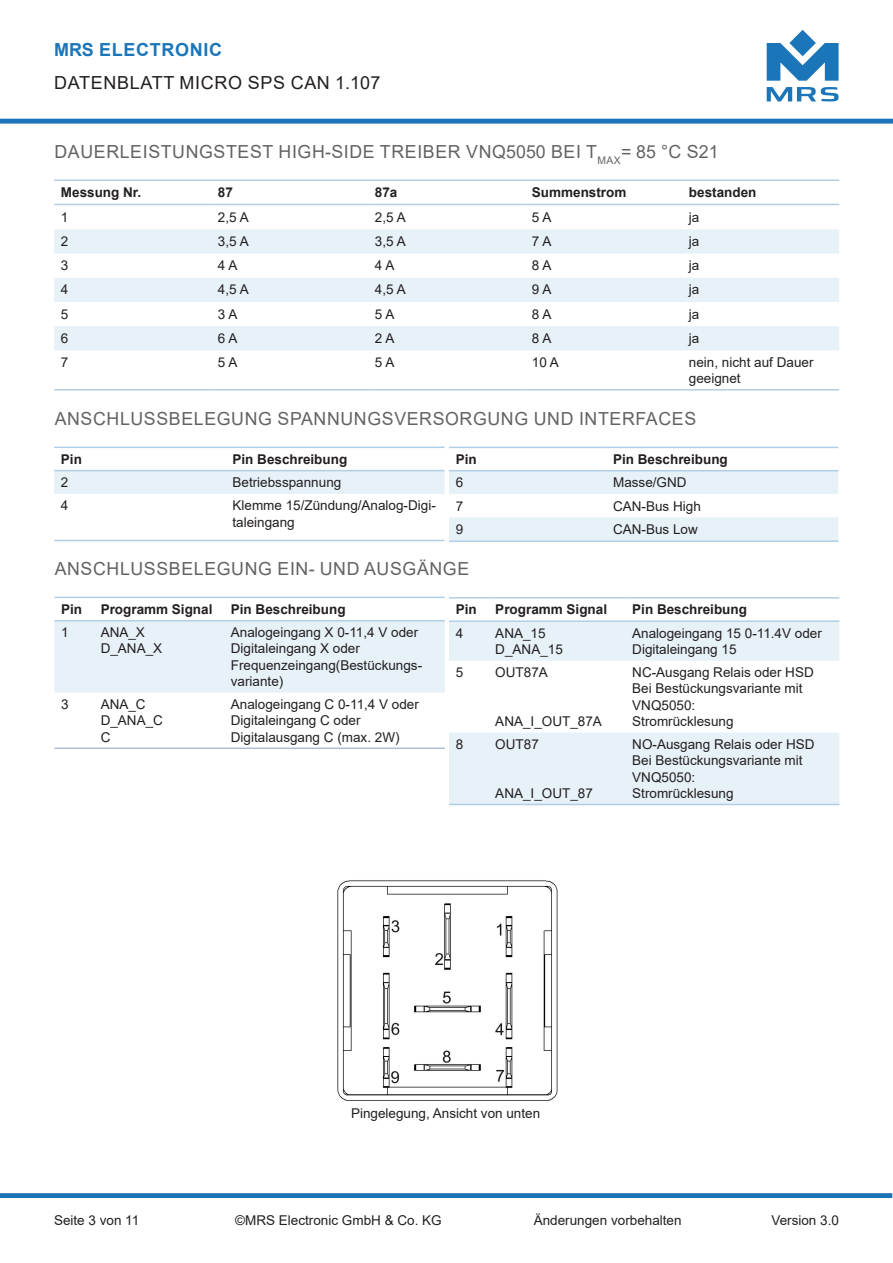
<style>
.page{position:relative;width:893px;height:1263px;background:#fff}
.page>*{position:absolute;margin:0;border:0;box-sizing:border-box;transform-origin:0 0}
.t1{font:18px "Arial";letter-spacing:.035em;color:#636366}
.t2{font:18px "Arial";letter-spacing:.035em;color:#231f20}
.t3{font:700 18px "Arial";letter-spacing:.035em;color:#1b76b9}
.Text{font:13.5px/16.2px "Arial";color:#231f20}
.Test_Fett{font:700 13.5px "Arial";color:#231f20}
.Text-2{font:700 13.5px "Arial";color:#231f20}
</style>
<div class="page">
<svg style="left:767px;top:87px;width:72px;height:14px"></svg>
<svg style="left:767px;top:30px;width:72px;height:51px"></svg>
<div style="left:0;top:1193px;width:892px;height:5px;background:#1b76b9"></div>
<hr style="left:0;top:119px;width:893px;height:4px;background:#1b76b9">
<div style="left:54px;top:621px;width:391px;height:72px;background:#e6f1f8"></div>
<hr style="left:54px;top:747px;width:40px;height:2px;background:#aebeda">
<hr style="left:94px;top:747px;width:130px;height:2px;background:#aebeda">
<hr style="left:224px;top:747px;width:221px;height:2px;background:#aebeda">
<hr style="left:54px;top:597px;width:40px;height:1px;background:#b2cee5">
<hr style="left:94px;top:597px;width:130px;height:1px;background:#b2cee5">
<hr style="left:224px;top:597px;width:221px;height:1px;background:#b2cee5">
<hr style="left:54px;top:620px;width:40px;height:1px;background:#b2cee5">
<hr style="left:94px;top:620px;width:130px;height:1px;background:#b2cee5">
<hr style="left:224px;top:620px;width:221px;height:1px;background:#b2cee5">
<svg style="left:449px;top:622px;width:390px;height:182px;fill:#e6f1f8"></svg>
<hr style="left:449px;top:804px;width:40px;height:1px;background:#b2cee5">
<hr style="left:489px;top:804px;width:136px;height:1px;background:#b2cee5">
<hr style="left:625px;top:804px;width:214px;height:1px;background:#b2cee5">
<hr style="left:449px;top:597px;width:40px;height:2px;background:#b2cee5">
<hr style="left:489px;top:597px;width:136px;height:2px;background:#b2cee5">
<hr style="left:625px;top:597px;width:214px;height:2px;background:#b2cee5">
<hr style="left:449px;top:620px;width:40px;height:2px;background:#b2cee5">
<hr style="left:489px;top:620px;width:136px;height:2px;background:#b2cee5">
<hr style="left:625px;top:620px;width:214px;height:2px;background:#b2cee5">
<hr style="left:449px;top:540px;width:157px;height:2px;background:#b2cee5">
<hr style="left:606px;top:540px;width:232px;height:2px;background:#b2cee5">
<hr style="left:449px;top:447px;width:157px;height:1px;background:#b2cee5">
<hr style="left:606px;top:447px;width:232px;height:1px;background:#b2cee5">
<hr style="left:449px;top:470px;width:157px;height:1px;background:#b2cee5">
<hr style="left:606px;top:470px;width:232px;height:1px;background:#b2cee5">
<svg style="left:54px;top:471px;width:784px;height:70px"></svg>
<hr style="left:54px;top:540px;width:172px;height:1px;background:#b2cee5">
<hr style="left:226px;top:540px;width:219px;height:1px;background:#b2cee5">
<hr style="left:54px;top:447px;width:172px;height:1px;background:#b2cee5">
<hr style="left:226px;top:447px;width:219px;height:1px;background:#b2cee5">
<hr style="left:54px;top:470px;width:172px;height:1px;background:#b2cee5">
<hr style="left:226px;top:470px;width:219px;height:1px;background:#b2cee5">
<img style="left:337px;top:880px;width:221px;height:221px">
<svg style="left:54px;top:229px;width:785px;height:121px;fill:#e6f1f8"></svg>
<hr style="left:54px;top:204px;width:157px;height:1px;background:#b2cee5">
<hr style="left:211px;top:204px;width:157px;height:1px;background:#b2cee5">
<hr style="left:368px;top:204px;width:157px;height:1px;background:#b2cee5">
<hr style="left:525px;top:204px;width:157px;height:1px;background:#b2cee5">
<hr style="left:682px;top:204px;width:157px;height:1px;background:#b2cee5">
<hr style="left:54px;top:180px;width:157px;height:1px;background:#b2cee5">
<hr style="left:211px;top:180px;width:157px;height:1px;background:#b2cee5">
<hr style="left:368px;top:180px;width:157px;height:1px;background:#b2cee5">
<hr style="left:525px;top:180px;width:157px;height:1px;background:#b2cee5">
<hr style="left:682px;top:180px;width:157px;height:1px;background:#b2cee5">
<hr style="left:54px;top:389px;width:157px;height:2px;background:#b2cee5">
<hr style="left:211px;top:389px;width:157px;height:2px;background:#b2cee5">
<hr style="left:368px;top:389px;width:157px;height:2px;background:#b2cee5">
<hr style="left:525px;top:389px;width:157px;height:2px;background:#b2cee5">
<hr style="left:682px;top:389px;width:157px;height:2px;background:#b2cee5">
<h1 class="t3" style="left:54px;top:37px;width:169px">MRS ELECTRONIC</h1>
<h1 class="t2" style="left:54px;top:70px;width:328px">DATENBLATT MICRO SPS CAN 1.107</h1>
<p class="t1" style="left:55px;top:139px;width:666px">DAUERLEISTUNGSTEST HIGH-SIDE TREIBER VNQ5050 BEI T<sub>MAX</sub>= 85 °C S21</p>
<p class="Text-2" style="left:61px;top:183px;width:82px">Messung Nr.</p>
<p class="Text-2" style="left:218px;top:183px;width:17px">87</p>
<p class="Text-2" style="left:375px;top:183px;width:24px">87a</p>
<p class="Text-2" style="left:532px;top:183px;width:96px">Summenstrom</p>
<p class="Text-2" style="left:689px;top:183px;width:69px">bestanden</p>
<p class="Text" style="left:61px;top:209px;width:9px">1</p>
<p class="Text" style="left:218px;top:209px;width:32px">2,5 A</p>
<p class="Text" style="left:375px;top:209px;width:32px">2,5 A</p>
<p class="Text" style="left:532px;top:209px;width:21px">5 A</p>
<p class="Text" style="left:689px;top:209px;width:12px">ja</p>
<p class="Text" style="left:61px;top:233px;width:9px">2</p>
<p class="Text" style="left:218px;top:233px;width:32px">3,5 A</p>
<p class="Text" style="left:375px;top:233px;width:32px">3,5 A</p>
<p class="Text" style="left:532px;top:233px;width:21px">7 A</p>
<p class="Text" style="left:689px;top:233px;width:12px">ja</p>
<p class="Text" style="left:61px;top:257px;width:9px">3</p>
<p class="Text" style="left:218px;top:257px;width:21px">4 A</p>
<p class="Text" style="left:375px;top:257px;width:21px">4 A</p>
<p class="Text" style="left:532px;top:257px;width:21px">8 A</p>
<p class="Text" style="left:689px;top:257px;width:12px">ja</p>
<p class="Text" style="left:61px;top:281px;width:9px">4</p>
<p class="Text" style="left:218px;top:281px;width:32px">4,5 A</p>
<p class="Text" style="left:375px;top:281px;width:32px">4,5 A</p>
<p class="Text" style="left:532px;top:281px;width:21px">9 A</p>
<p class="Text" style="left:689px;top:281px;width:12px">ja</p>
<p class="Text" style="left:61px;top:306px;width:9px">5</p>
<p class="Text" style="left:218px;top:306px;width:21px">3 A</p>
<p class="Text" style="left:375px;top:306px;width:21px">5 A</p>
<p class="Text" style="left:532px;top:306px;width:21px">8 A</p>
<p class="Text" style="left:689px;top:306px;width:12px">ja</p>
<p class="Text" style="left:61px;top:330px;width:9px">6</p>
<p class="Text" style="left:218px;top:330px;width:21px">6 A</p>
<p class="Text" style="left:375px;top:330px;width:21px">2 A</p>
<p class="Text" style="left:532px;top:330px;width:21px">8 A</p>
<p class="Text" style="left:689px;top:330px;width:12px">ja</p>
<p class="Text" style="left:61px;top:354px;width:9px">7</p>
<p class="Text" style="left:218px;top:354px;width:21px">5 A</p>
<p class="Text" style="left:375px;top:354px;width:21px">5 A</p>
<p class="Text" style="left:532px;top:354px;width:29px">10 A</p>
<p class="Text" style="left:689px;top:354px;width:126px">nein, nicht auf Dauer geeignet</p>
<p class="t1" style="left:55px;top:406px;width:643px">ANSCHLUSSBELEGUNG SPANNUNGSVERSORGUNG UND INTERFACES</p>
<p class="Test_Fett" style="left:456px;top:450px;width:23px">Pin</p>
<p class="Test_Fett" style="left:613px;top:450px;width:116px">Pin Beschreibung</p>
<p class="Text" style="left:456px;top:474px;width:9px">6</p>
<p class="Text" style="left:613px;top:474px;width:75px">Masse/GND</p>
<p class="Text" style="left:456px;top:498px;width:9px">7</p>
<p class="Text" style="left:613px;top:498px;width:89px">CAN-Bus High</p>
<p class="Text" style="left:456px;top:521px;width:9px">9</p>
<p class="Text" style="left:613px;top:521px;width:86px">CAN-Bus Low</p>
<p class="Test_Fett" style="left:61px;top:450px;width:23px">Pin</p>
<p class="Test_Fett" style="left:233px;top:450px;width:116px">Pin Beschreibung</p>
<p class="Text" style="left:61px;top:474px;width:9px">2</p>
<p class="Text" style="left:233px;top:474px;width:110px">Betriebsspannung</p>
<p class="Text" style="left:61px;top:497px;width:9px">4</p>
<p class="Text" style="left:233px;top:497px;width:205px">Klemme 15/Zündung/Analog-Digi&shy;taleingang</p>
<p class="t1" style="left:55px;top:556px;width:416px">ANSCHLUSSBELEGUNG EIN- UND AUSGÄNGE</p>
<p class="Test_Fett" style="left:61px;top:600px;width:23px">Pin</p>
<p class="Test_Fett" style="left:101px;top:600px;width:113px">Programm Signal</p>
<p class="Test_Fett" style="left:231px;top:600px;width:116px">Pin Beschreibung</p>
<p class="Text" style="left:61px;top:624px;width:9px">1</p>
<p class="Text" style="left:101px;top:624px;width:46px">ANA_X</p>
<p class="Text" style="left:101px;top:640px;width:63px">D_ANA_X</p>
<p class="Test_Fett" style="left:456px;top:600px;width:23px">Pin</p>
<p class="Test_Fett" style="left:495px;top:600px;width:113px">Programm Signal</p>
<p class="Test_Fett" style="left:632px;top:600px;width:116px">Pin Beschreibung</p>
<p class="Text" style="left:456px;top:625px;width:9px">4</p>
<p class="Text" style="left:495px;top:625px;width:52px">ANA_15</p>
<p class="Text" style="left:495px;top:641px;width:69px">D_ANA_15</p>
<p class="Text" style="left:231px;top:624px;width:189px">Analogeingang X 0-11,4 V oder</p>
<p class="Text" style="left:231px;top:640px;width:131px">Digitaleingang X oder</p>
<p class="Text" style="left:231px;top:657px;width:193px">Frequenzeingang(Bestückungs&shy;variante)</p>
<p class="Text" style="left:632px;top:625px;width:191px">Analogeingang 15 0-11.4V oder</p>
<p class="Text" style="left:632px;top:641px;width:106px">Digitaleingang 15</p>
<p class="Text" style="left:456px;top:664px;width:9px">5</p>
<p class="Text" style="left:495px;top:664px;width:54px">OUT87A</p>
<p class="Text" style="left:495px;top:713px;width:108px">ANA_I_OUT_87A</p>
<p class="Text" style="left:632px;top:664px;width:183px">NC-Ausgang Relais oder HSD</p>
<p class="Text" style="left:632px;top:680px;width:172px">Bei Bestückungsvariante mit<br>VNQ5050:</p>
<p class="Text" style="left:632px;top:713px;width:103px">Stromrücklesung</p>
<p class="Text" style="left:61px;top:696px;width:9px">3</p>
<p class="Text" style="left:101px;top:696px;width:47px">ANA_C</p>
<p class="Text" style="left:101px;top:712px;width:64px">D_ANA_C</p>
<p class="Text" style="left:101px;top:729px;width:11px">C</p>
<p class="Text" style="left:231px;top:696px;width:190px">Analogeingang C 0-11,4 V oder</p>
<p class="Text" style="left:231px;top:712px;width:131px">Digitaleingang C oder</p>
<p class="Text" style="left:231px;top:729px;width:170px">Digitalausgang C (max. 2W)</p>
<p class="Text" style="left:456px;top:736px;width:9px">8</p>
<p class="Text" style="left:495px;top:736px;width:45px">OUT87</p>
<p class="Text" style="left:495px;top:785px;width:99px">ANA_I_OUT_87</p>
<p class="Text" style="left:632px;top:736px;width:184px">NO-Ausgang Relais oder HSD</p>
<p class="Text" style="left:632px;top:752px;width:172px">Bei Bestückungsvariante mit<br>VNQ5050:</p>
<p class="Text" style="left:632px;top:785px;width:103px">Stromrücklesung</p>
<p class="Text" style="left:351px;top:1105px;width:191px">Pingelegung, Ansicht von unten</p>
<p class="Text" style="left:54px;top:1212px;width:87px">Seite 3 von 11</p>
<p class="Text" style="left:235px;top:1212px;width:208px">©MRS Electronic GmbH &amp; Co. KG</p>
<p class="Text" style="left:534px;top:1212px;width:149px">Änderungen vorbehalten</p>
<p class="Text" style="left:771px;top:1212px;width:69px">Version 3.0</p>
</div>
